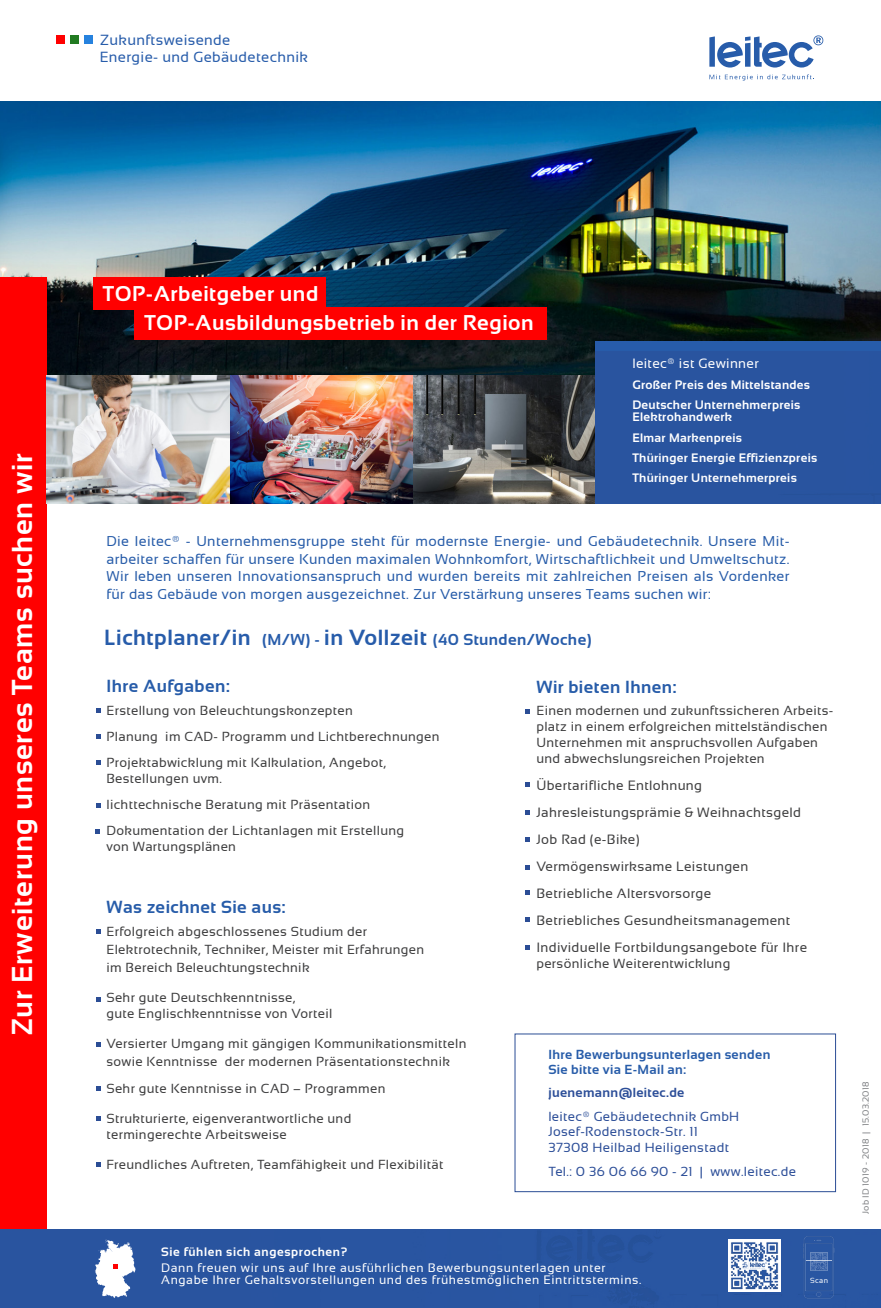
<style>
.page{position:relative;width:881px;height:1308px;background:#fff}
.page>*{position:absolute;margin:0;border:0;box-sizing:border-box;transform-origin:0 0}
.t1{font:700 28.8px "Sansation";letter-spacing:.025em;color:#fff}
.t2{font:700 21.82px "Sansation";letter-spacing:.025em;color:#275caa}
.t3{font:700 21.38px/28.8px "Sansation";letter-spacing:.025em;color:#fff}
.t4{font:700 17.55px "Sansation";letter-spacing:.025em;color:#275ca9}
.t5{font:14.62px/17.6px "Sansation";letter-spacing:.025em;color:#275caa}
.t6{font:14.17px/17.6px "Sansation";letter-spacing:.025em;color:#275ca9;text-align:justify}
.t7{font:13.5px/27px "Sansation";letter-spacing:.025em;color:#3e3e3f}
.t8{font:13.5px "Sansation";letter-spacing:.025em;color:#fff}
.t9{font:13.05px/26.3px "Sansation";letter-spacing:.025em;color:#3e3e3f}
.t10{font:13.05px/15.3px "Sansation";letter-spacing:.025em;color:#2c4e98}
.t11{font:700 13.05px/15.3px "Sansation";letter-spacing:.025em;color:#275ca9}
.t12{font:700 13.05px "Sansation";letter-spacing:.025em;color:#2c4e98}
.t13{font:12.38px/12.4px "Sansation";letter-spacing:.05em;color:#fff}
.t14{font:700 12.38px "Sansation";letter-spacing:.05em;color:#fff}
.t15{font:700 12.15px/20.2px "Sansation";letter-spacing:.025em;color:#fff}
.t16{font:9px "Sansation";letter-spacing:.025em;color:#808285}
.t17{font:7.42px "Sansation";color:#fff}
.s1{font-size:15.75px}
</style>
<div class="page">
<img style="left:0;top:101px;width:880px;height:274px">
<div style="left:0;top:1229px;width:880px;height:78px;background:#2955a1"></div>
<svg style="left:709px;top:35px;width:114px;height:33px"></svg>
<svg style="left:709px;top:74px;width:103px;height:6px"></svg>
<div style="left:56px;top:35px;width:8px;height:8px;background:#f00"></div>
<div style="left:70px;top:35px;width:8px;height:8px;background:#217a21"></div>
<div style="left:84px;top:35px;width:8px;height:8px;background:#2682de"></div>
<div style="left:0;top:277px;width:47px;height:952px;background:#f00"></div>
<img style="left:47px;top:375px;width:548px;height:128px">
<svg style="left:96px;top:708px;width:4px;height:5px"></svg>
<img style="left:728px;top:1239px;width:51px;height:52px">
<img style="left:800px;top:1235px;width:35px;height:65px">
<img style="left:809px;top:1252px;width:18px;height:18px">
<svg style="left:805px;top:1260px;width:26px;height:1px"></svg>
<svg style="left:95px;top:1238px;width:40px;height:60px"></svg>
<svg style="left:96px;top:734px;width:4px;height:5px"></svg>
<svg style="left:96px;top:760px;width:4px;height:5px"></svg>
<svg style="left:96px;top:803px;width:4px;height:4px"></svg>
<svg style="left:96px;top:929px;width:4px;height:5px"></svg>
<svg style="left:96px;top:997px;width:4px;height:4px"></svg>
<svg style="left:96px;top:1042px;width:4px;height:4px"></svg>
<svg style="left:96px;top:1086px;width:4px;height:4px"></svg>
<svg style="left:96px;top:829px;width:4px;height:5px"></svg>
<div style="left:595px;top:341px;width:285px;height:162px;background:#29549f"></div>
<svg style="left:525px;top:709px;width:4px;height:5px"></svg>
<svg style="left:525px;top:782px;width:4px;height:4px"></svg>
<svg style="left:525px;top:810px;width:4px;height:5px"></svg>
<svg style="left:525px;top:837px;width:4px;height:4px"></svg>
<svg style="left:525px;top:865px;width:4px;height:4px"></svg>
<svg style="left:525px;top:890px;width:4px;height:5px"></svg>
<svg style="left:525px;top:917px;width:4px;height:5px"></svg>
<svg style="left:525px;top:945px;width:4px;height:4px"></svg>
<div style="left:93px;top:277px;width:232px;height:33px;background:#f00"></div>
<div style="left:134px;top:307px;width:412px;height:32px;background:#f00"></div>
<svg style="left:96px;top:1116px;width:4px;height:4px"></svg>
<svg style="left:96px;top:1162px;width:4px;height:5px"></svg>
<p class="t5" style="left:100px;top:31px;width:210px">Zukunftsweisende<br>Energie- und Gebäudetechnik</p>
<h1 class="t1" style="left:6px;top:1036px;width:584px;rotate:-90deg">Zur Erweiterung unseres Teams suchen wir</h1>
<h3 class="t3" style="left:144px;top:279px;width:391px;text-indent:-41px">TOP-Arbeitgeber und<br>TOP-Ausbildungsbetrieb in der Region</h3>
<p class="t8" style="left:632px;top:356px;width:128px">leitec® ist Gewinner</p>
<p class="t15" style="left:632px;top:374px;width:179px">Großer Preis des Mittelstandes<br>Deutscher Unternehmerpreis</p>
<p class="t15" style="left:632px;top:407px;width:186px">Elektrohandwerk<br>Elmar Markenpreis<br>Thüringer Energie Effizienzpreis<br>Thüringer Unternehmerpreis</p>
<p class="t6" style="left:106px;top:532px;width:684px">Die leitec® - Unternehmensgruppe steht für modernste Energie- und Gebäudetechnik. Unsere Mit&shy;arbeiter schaffen für unsere Kunden maximalen Wohnkomfort, Wirtschaftlichkeit und Umweltschutz.<br>Wir leben unseren Innovationsanspruch und wurden bereits mit zahlreichen Preisen als Vordenker für das Gebäude von morgen ausgezeichnet. Zur Verstärkung unseres Teams suchen wir:</p>
<h2 class="t2" style="left:104px;top:625px;width:489px">Lichtplaner/in <span class="s1">(M/W) -</span> in Vollzeit <span class="s1">(40 Stunden/Woche)</span></h2>
<h3 class="t4" style="left:106px;top:676px;width:125px">Ihre Aufgaben:</h3>
<p class="t9" style="left:106px;top:697px;width:334px">Erstellung von Beleuchtungskonzepten<br>Planung im CAD- Programm und Lichtberechnungen<br>Projektabwicklung mit Kalkulation, Angebot,</p>
<p class="t9" style="left:106px;top:765px;width:299px">Bestellungen uvm.<br>lichttechnische Beratung mit Präsentation<br>Dokumentation der Lichtanlagen mit Erstellung</p>
<p class="t9" style="left:106px;top:833px;width:131px">von Wartungsplänen</p>
<h3 class="t4" style="left:106px;top:897px;width:181px">Was zeichnet Sie aus:</h3>
<p class="t9" style="left:106px;top:922px;width:319px;line-height:18px">Erfolgreich abgeschlossenes Studium der<br>Elektrotechnik, Techniker, Meister mit Erfahrungen im Bereich Beleuchtungstechnik</p>
<p class="t9" style="left:106px;top:990px;width:227px;line-height:15.3px">Sehr gute Deutschkenntnisse,<br>gute Englischkenntnisse von Vorteil</p>
<p class="t9" style="left:106px;top:1034px;width:361px;line-height:18px">Versierter Umgang mit gängigen Kommunikationsmitteln sowie Kenntnisse der modernen Präsentationstechnik</p>
<p class="t9" style="left:106px;top:1075px;width:280px">Sehr gute Kenntnisse in CAD – Programmen</p>
<p class="t9" style="left:106px;top:1111px;width:246px;line-height:15.3px">Strukturierte, eigenverantwortliche und termingerechte Arbeitsweise</p>
<p class="t9" style="left:106px;top:1151px;width:338px">Freundliches Auftreten, Teamfähigkeit und Flexibilität</p>
<h3 class="t4" style="left:536px;top:677px;width:142px">Wir bieten Ihnen:</h3>
<p class="t9" style="left:536px;top:703px;width:298px;line-height:15.8px">Einen modernen und zukunftssicheren Arbeits&shy;platz in einem erfolgreichen mittelständischen Unternehmen mit anspruchsvollen Aufgaben und abwechslungsreichen Projekten</p>
<p class="t7" style="left:536px;top:771px;width:272px">Übertarifliche Entlohnung Jahresleistungsprämie &amp; Weihnachtsgeld Job Rad (e-Bike)<br>Vermögenswirksame Leistungen Betriebliche Altersvorsorge<br>Betriebliches Gesundheitsmanagement Individuelle Fortbildungsangebote für Ihre</p>
<p class="t9" style="left:536px;top:949px;width:195px">persönliche Weiterentwicklung</p>
<p class="t11" style="left:548px;top:1046px;width:223px">Ihre Bewerbungsunterlagen senden<br>Sie bitte via E-Mail an:</p>
<p class="t12" style="left:548px;top:1085px;width:137px">juenemann@leitec.de</p>
<p class="t10" style="left:548px;top:1108px;width:192px">leitec® Gebäudetechnik GmbH<br>Josef-Rodenstock-Str. 11<br>37308 Heilbad Heiligenstadt</p>
<p class="t10" style="left:548px;top:1163px;width:249px">Tel.: 0 36 06 66 90 - 21 | www.leitec.de</p>
<p class="t14" style="left:161px;top:1245px;width:188px">Sie fühlen sich angesprochen?</p>
<p class="t13" style="left:161px;top:1261px;width:481px">Dann freuen wir uns auf Ihre ausführlichen Bewerbungsunterlagen unter<br>Angabe Ihrer Gehaltsvorstellungen und des frühestmöglichen Eintrittstermins.</p>
<p class="t17" style="left:809px;top:1275px;width:19px">Scan</p>
<p class="t16" style="left:860px;top:1214px;width:134px;rotate:-90deg">Job ID 1019 - 2018 | 15.03.2018</p>
</div>
